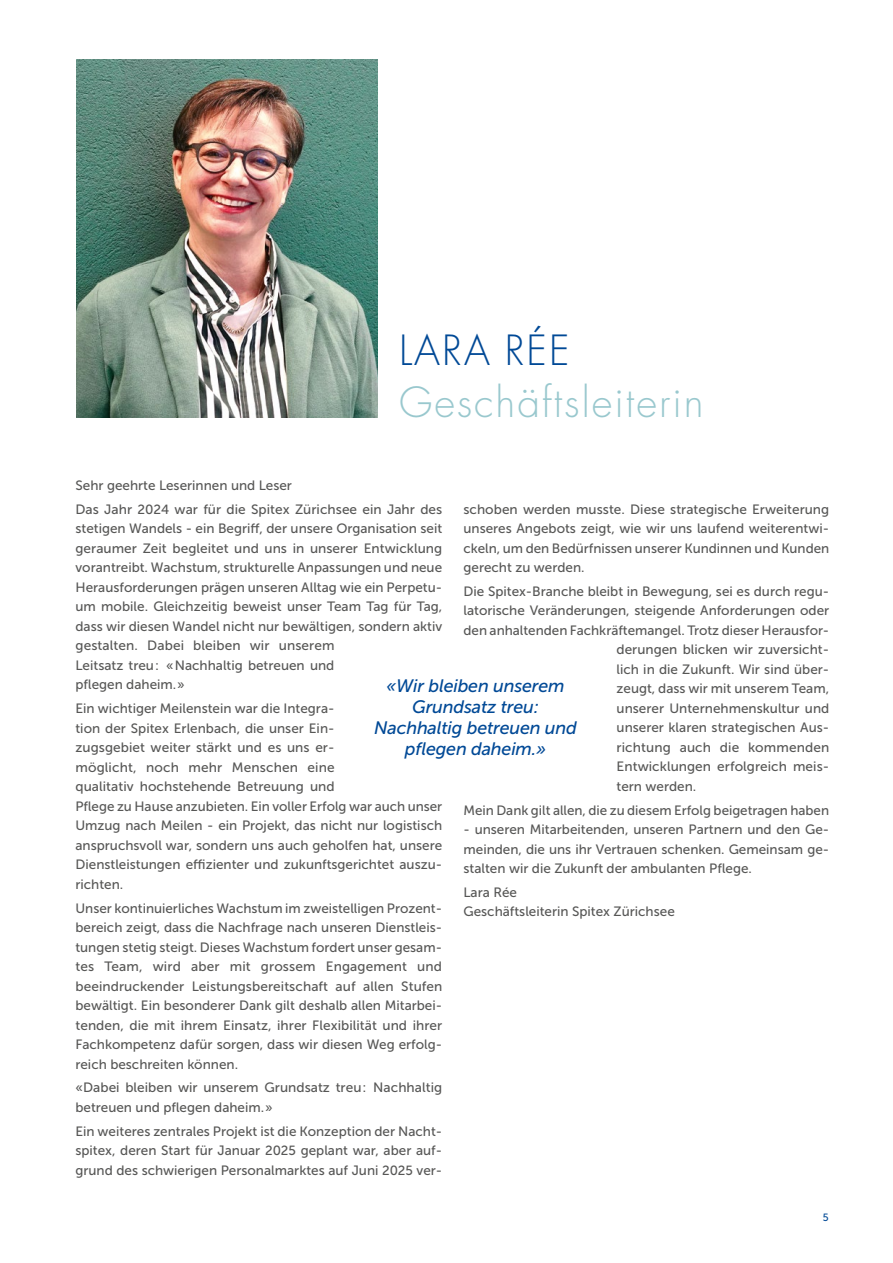
<style>
.page{position:relative;width:893px;height:1263px;background:#fff}
.page>*{position:absolute;margin:0;border:0;box-sizing:border-box;transform-origin:0 0}
.t1{font:300 40.5px "Futura Std";letter-spacing:.05em;color:#99c8ce}
.t2{font:300 40.5px "Futura Std";letter-spacing:.05em;color:#004996}
.t3{font:italic 18px/21px "Museo Sans 500";letter-spacing:-.01em;color:#004996;text-align:center}
.t4{font:13.5px/19.5px "Museo Sans 500";color:#575756}
.t5{font:10.5px "Museo Sans 500";color:#004996}
.s1{font-size:13.35px}
</style>
<div class="page">
<img style="left:76px;top:60px;width:302px;height:357px">
<h1 class="t2" style="left:399px;top:325px;width:172px">LARA RÉE</h1>
<h1 class="t1" style="left:399px;top:378px;width:306px">Geschäftsleiterin</h1>
<p class="t4" style="left:75px;top:474px;width:368px;line-height:23.7px">Sehr geehrte Leserinnen und Leser<br>Das Jahr <span class="s1">2024</span> war für die Spitex Zürichsee ein Jahr des</p>
<p class="t4" style="left:75px;top:519px;width:368px">stetigen Wandels - ein Begriff, der unsere Organisation seit geraumer Zeit begleitet und uns in unserer Entwicklung vorantreibt. Wachstum, strukturelle Anpassungen und neue Herausforderungen prägen unseren Alltag wie ein Perpetu&shy;um mobile. Gleichzeitig beweist unser Team Tag für Tag, dass wir diesen Wandel nicht nur bewältigen, sondern aktiv gestalten. Dabei bleiben wir unserem<br>Leitsatz treu: «Nachhaltig betreuen und<br>pflegen daheim.»</p>
<p class="t4" style="left:75px;top:699px;width:368px">Ein wichtiger Meilenstein war die Integra-<br>tion der Spitex Erlenbach, die unser Ein-<br>zugsgebiet weiter stärkt und es uns er-<br>möglicht, noch mehr Menschen eine<br>qualitativ hochstehende Betreuung und<br>Pflege zu Hause anzubieten. Ein voller Erfolg war auch unser Umzug nach Meilen - ein Projekt, das nicht nur logistisch anspruchsvoll war, sondern uns auch geholfen hat, unsere Dienstleistungen effizienter und zukunftsgerichtet auszu&shy;richten.</p>
<p class="t4" style="left:75px;top:898px;width:368px;text-align:justify">Unser kontinuierliches Wachstum im zweistelligen Prozent&shy;bereich zeigt, dass die Nachfrage nach unseren Dienstleis&shy;tungen stetig steigt. Dieses Wachstum fordert unser gesam&shy;tes Team, wird aber mit grossem Engagement und beeindruckender Leistungsbereitschaft auf allen Stufen bewältigt. Ein besonderer Dank gilt deshalb allen Mitarbei&shy;tenden, die mit ihrem Einsatz, ihrer Flexibilität und ihrer Fachkompetenz dafür sorgen, dass wir diesen Weg erfolg&shy;reich beschreiten können.</p>
<p class="t4" style="left:75px;top:1078px;width:368px">«Dabei bleiben wir unserem Grundsatz treu: Nachhaltig betreuen und pflegen daheim.»</p>
<p class="t4" style="left:75px;top:1121px;width:368px;text-align:justify">Ein weiteres zentrales Projekt ist die Konzeption der Nacht&shy;spitex, deren Start für Januar <span class="s1">2025</span> geplant war, aber auf&shy;grund des schwierigen Personalmarktes auf Juni <span class="s1">2025</span> ver-</p>
<p class="t4" style="left:463px;top:499px;width:367px;text-align:justify">schoben werden musste. Diese strategische Erweiterung unseres Angebots zeigt, wie wir uns laufend weiterentwi&shy;ckeln, um den Bedürfnissen unserer Kundinnen und Kunden gerecht zu werden.</p>
<p class="t4" style="left:463px;top:581px;width:367px">Die Spitex-Branche bleibt in Bewegung, sei es durch regu-</p>
<p class="t4" style="left:463px;top:601px;width:367px">latorische Veränderungen, steigende Anforderungen oder</p>
<p class="t4" style="left:463px;top:620px;width:367px">den anhaltenden Fachkräftemangel. Trotz dieser Herausfor-</p>
<p class="t4" style="left:617px;top:640px;width:214px">derungen blicken wir zuversicht-</p>
<p class="t4" style="left:617px;top:659px;width:214px">lich in die Zukunft. Wir sind über-</p>
<p class="t4" style="left:617px;top:679px;width:214px">zeugt, dass wir mit unserem Team,</p>
<p class="t4" style="left:617px;top:698px;width:214px">unserer Unternehmenskultur und</p>
<p class="t4" style="left:617px;top:718px;width:214px">unserer klaren strategischen Aus-</p>
<p class="t4" style="left:617px;top:737px;width:214px">richtung auch die kommenden</p>
<p class="t4" style="left:617px;top:757px;width:214px">Entwicklungen erfolgreich meis-</p>
<p class="t4" style="left:617px;top:776px;width:81px">tern werden.</p>
<p class="t4" style="left:463px;top:800px;width:367px">Mein Dank gilt allen, die zu diesem Erfolg beigetragen haben</p>
<p class="t4" style="left:463px;top:820px;width:367px;text-align:justify">- unseren Mitarbeitenden, unseren Partnern und den Ge&shy;meinden, die uns ihr Vertrauen schenken. Gemeinsam ge&shy;stalten wir die Zukunft der ambulanten Pflege.</p>
<p class="t4" style="left:463px;top:882px;width:213px">Lara Rée<br>Geschäftsleiterin Spitex Zürichsee</p>
<h2 class="t3" style="left:374px;top:676px;width:204px">«Wir bleiben unserem<br>Grundsatz treu:<br>Nachhaltig betreuen und pflegen daheim.»</h2>
<p class="t5" style="left:823px;top:1212px;width:7px">5</p>
</div>
